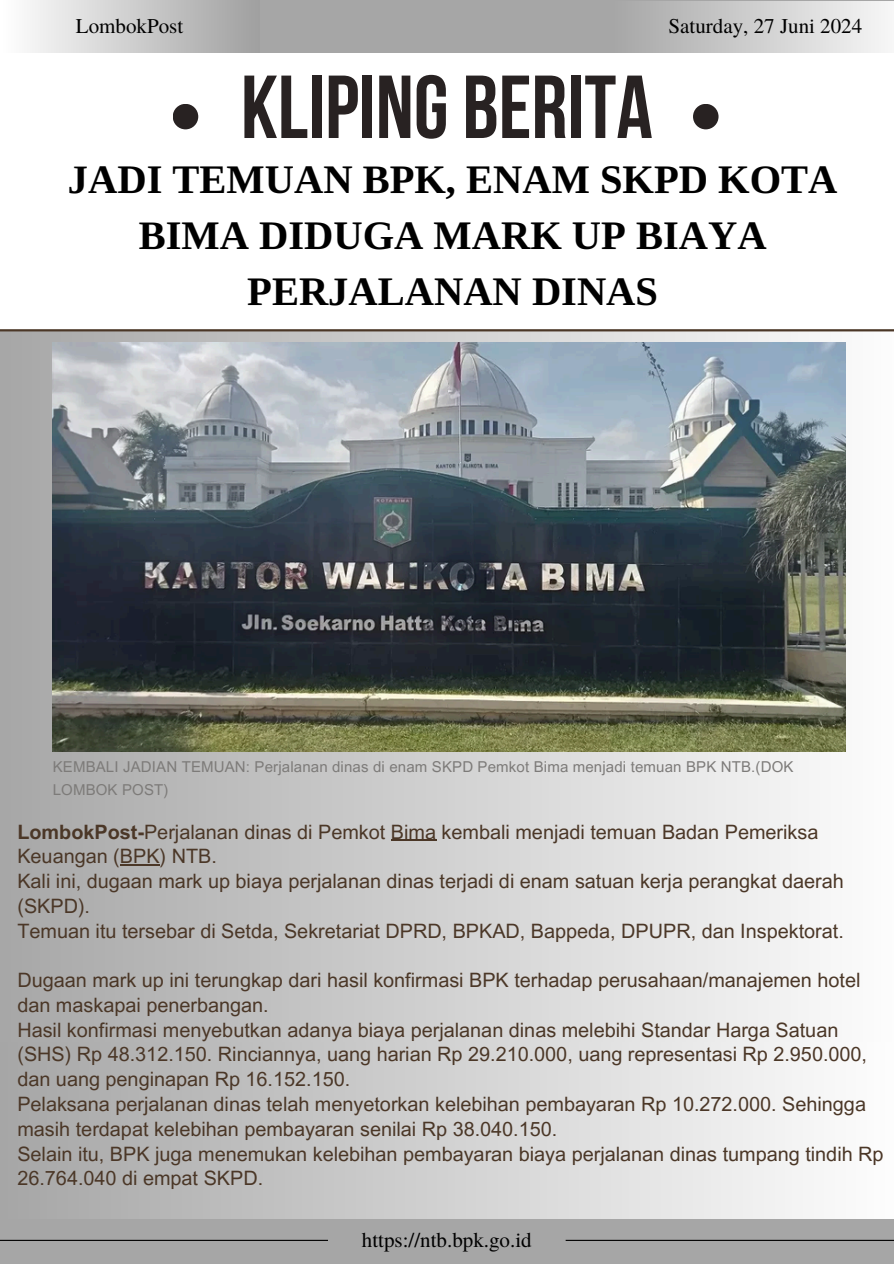
<style>
.page{position:relative;width:894px;height:1264px;background:#fff}
.page>*{position:absolute;margin:0;border:0;box-sizing:border-box;transform-origin:0 0}
.t1{font:89.1px "Bebas Neue Cyrillic";color:#282222}
.t2{font:700 40.5px/56.2px "Libra Serif Modern";color:#000;text-align:center}
.t3{font:21px "Te X Gyre Termes";color:#000}
.t4{font:19.8px/24.8px "Arial MT Pro";color:#4b3727}
.t5{font:15px/22.5px "Arial MT Pro";letter-spacing:.01em;color:#7d7b79}
.s1{font-weight:700}
</style>
<div class="page">
<div style="left:0;top:1216px;width:893px;height:47px;background:#a6a6a6"></div>
<div style="left:0;top:605px;width:893px;height:613px;background:linear-gradient(to right,#a6a6a6,#fdfdfd)"></div>
<div style="left:692px;top:104px;width:26px;height:25px;background:#282222;border-radius:50%"></div>
<div style="left:173px;top:104px;width:25px;height:25px;background:#282222;border-radius:50%"></div>
<div style="left:0;top:330px;width:893px;height:711px;background:linear-gradient(to right,#a6a6a6,#fcfcfc)"></div>
<hr style="left:0;top:329px;width:893px;height:2px;background:#4b3727">
<div style="left:0;top:0;width:893px;height:52px;background:#a6a6a6"></div>
<div style="left:0;top:0;width:259px;height:52px;background:linear-gradient(to right,#fff,#a0a0a0)"></div>
<div style="left:611px;top:2px;width:282px;height:50px;background:linear-gradient(to right,#a6a6a6,#f6f6f6)"></div>
<hr style="left:0;top:1239px;width:328px;height:1px;background:#000">
<hr style="left:565px;top:1239px;width:328px;height:1px;background:#000">
<img style="left:53px;top:343px;width:792px;height:408px">
<hr style="left:391px;top:839px;width:45px;height:1px;background:#4b3727">
<hr style="left:120px;top:864px;width:39px;height:1px;background:#4b3727">
<h3 class="t3" style="left:76px;top:10px;width:109px">LombokPost</h3>
<h1 class="t3" style="left:668px;top:11px;width:195px">Saturday, 27 Juni 2024</h1>
<h3 class="t1" style="left:241px;top:71px;width:413px">KLIPING BERITA</h3>
<h3 class="t2" style="left:68px;top:151px;width:770px">JADI TEMUAN BPK, ENAM SKPD KOTA<br>BIMA DIDUGA MARK UP BIAYA<br>PERJALANAN DINAS</h3>
<h3 class="t5" style="left:53px;top:757px;width:742px">KEMBALI JADIAN TEMUAN: Perjalanan dinas di enam SKPD Pemkot Bima menjadi temuan BPK NTB.(DOK<br>LOMBOK POST)</h3>
<p class="t4" style="left:17px;top:821px;width:827px"><span class="s1">LombokPost-</span>Perjalanan dinas di Pemkot Bima kembali menjadi temuan Badan Pemeriksa Keuangan (BPK) NTB.<br>Kali ini, dugaan mark up biaya perjalanan dinas terjadi di enam satuan kerja perangkat daerah (SKPD).<br>Temuan itu tersebar di Setda, Sekretariat DPRD, BPKAD, Bappeda, DPUPR, dan Inspektorat.</p>
<h3 class="t4" style="left:17px;top:970px;width:867px">Dugaan mark up ini terungkap dari hasil konfirmasi BPK terhadap perusahaan/manajemen hotel dan maskapai penerbangan.<br>Hasil konfirmasi menyebutkan adanya biaya perjalanan dinas melebihi Standar Harga Satuan (SHS) Rp 48.312.150. Rinciannya, uang harian Rp 29.210.000, uang representasi Rp 2.950.000, dan uang penginapan Rp 16.152.150.<br>Pelaksana perjalanan dinas telah menyetorkan kelebihan pembayaran Rp 10.272.000. Sehingga masih terdapat kelebihan pembayaran senilai Rp 38.040.150.<br>Selain itu, BPK juga menemukan kelebihan pembayaran biaya perjalanan dinas tumpang tindih Rp 26.764.040 di empat SKPD.</h3>
<p class="t3" style="left:362px;top:1224px;width:171px">https://ntb.bpk.go.id</p>
</div>
